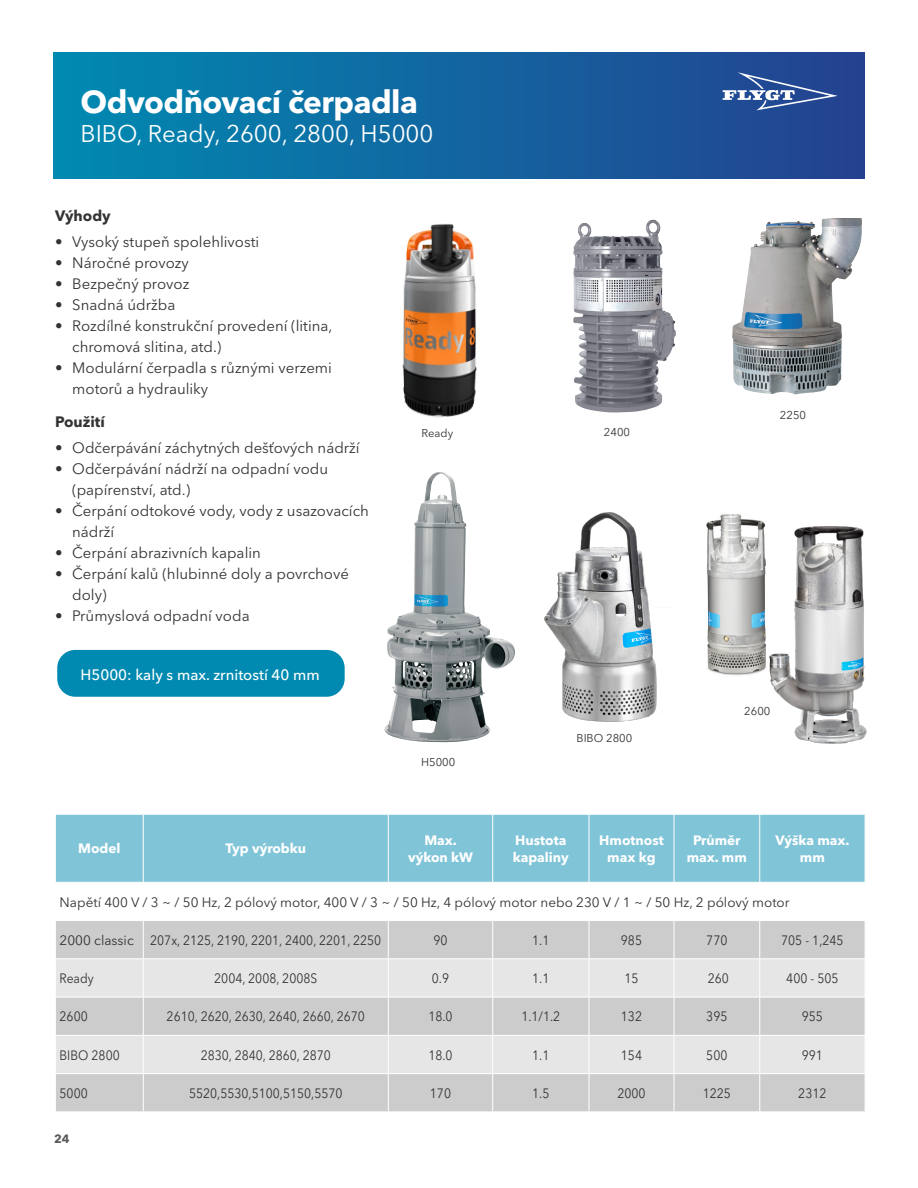
<style>
.page{position:relative;width:918px;height:1188px;background:#fff}
.page>*{position:absolute;margin:0;border:0;box-sizing:border-box;transform-origin:0 0}
.xy_main_headers_fina{font:700 31.5px "Avenir Next LT Pro";letter-spacing:-.015em;color:#fff}
.Überschrift_blau{font:24px "Avenir Next LT Pro";color:#fff}
.t1{font:15px/21px "Avenir Next LT Pro";color:#333}
.Infobox{font:500 15px "Avenir Next LT Pro";color:#fff}
.Subhead1{font:700 15px "Avenir Next LT Pro";color:#333}
.Headline_Text_grau-f{font:700 15px "Avenir Next LT Pro";color:#333}
.t2{font:13.5px "Avenir Next LT Pro";color:#333;scale:.9 1}
.t3{font:13.5px "Avenir Next LT Pro";color:#333}
.t4{font:700 13.5px/16.5px "Avenir Next LT Pro";color:#fff;text-align:center}
.t5{font:700 12px "Avenir Next LT Pro";color:#58595b}
.Bildlegende{font:11.25px "Avenir Next LT Pro";color:#333}
</style>
<div class="page">
<div style="left:54px;top:53px;width:810px;height:126px;background:linear-gradient(to right,#008ab1,#24418f)"></div>
<div style="left:56px;top:815px;width:809px;height:67px;background:#80c4d8"></div>
<div style="left:56px;top:921px;width:809px;height:191px;background:#ccc"></div>
<svg style="left:56px;top:959px;width:809px;height:114px;background:#ddd"></svg>
<hr style="left:143px;top:815px;width:1px;height:67px;background:#fff">
<hr style="left:388px;top:815px;width:1px;height:67px;background:#fff">
<hr style="left:492px;top:815px;width:1px;height:67px;background:#fff">
<hr style="left:589px;top:815px;width:1px;height:67px;background:#fff">
<hr style="left:674px;top:815px;width:1px;height:67px;background:#fff">
<hr style="left:759px;top:815px;width:1px;height:67px;background:#fff">
<hr style="left:143px;top:921px;width:1px;height:37px;background:#fff">
<hr style="left:388px;top:921px;width:1px;height:37px;background:#fff">
<hr style="left:492px;top:921px;width:1px;height:37px;background:#fff">
<hr style="left:589px;top:921px;width:1px;height:37px;background:#fff">
<hr style="left:674px;top:921px;width:1px;height:37px;background:#fff">
<hr style="left:759px;top:921px;width:1px;height:37px;background:#fff">
<hr style="left:55px;top:958px;width:88px;height:1px;background:#fff">
<hr style="left:143px;top:958px;width:245px;height:1px;background:#fff">
<hr style="left:388px;top:958px;width:105px;height:1px;background:#fff">
<hr style="left:493px;top:958px;width:96px;height:1px;background:#fff">
<hr style="left:589px;top:958px;width:85px;height:1px;background:#fff">
<hr style="left:674px;top:958px;width:86px;height:1px;background:#fff">
<hr style="left:760px;top:958px;width:105px;height:1px;background:#fff">
<hr style="left:56px;top:997px;width:87px;height:1px;background:#fff">
<hr style="left:143px;top:997px;width:245px;height:1px;background:#fff">
<hr style="left:388px;top:997px;width:105px;height:1px;background:#fff">
<hr style="left:493px;top:997px;width:96px;height:1px;background:#fff">
<hr style="left:589px;top:997px;width:85px;height:1px;background:#fff">
<hr style="left:674px;top:997px;width:86px;height:1px;background:#fff">
<hr style="left:760px;top:997px;width:105px;height:1px;background:#fff">
<hr style="left:56px;top:1035px;width:87px;height:1px;background:#fff">
<hr style="left:143px;top:1035px;width:245px;height:1px;background:#fff">
<hr style="left:388px;top:1035px;width:105px;height:1px;background:#fff">
<hr style="left:493px;top:1035px;width:96px;height:1px;background:#fff">
<hr style="left:589px;top:1035px;width:85px;height:1px;background:#fff">
<hr style="left:674px;top:1035px;width:86px;height:1px;background:#fff">
<hr style="left:760px;top:1035px;width:105px;height:1px;background:#fff">
<hr style="left:56px;top:1073px;width:87px;height:1px;background:#fff">
<hr style="left:143px;top:1073px;width:245px;height:1px;background:#fff">
<hr style="left:388px;top:1073px;width:105px;height:1px;background:#fff">
<hr style="left:493px;top:1073px;width:96px;height:1px;background:#fff">
<hr style="left:589px;top:1073px;width:85px;height:1px;background:#fff">
<hr style="left:674px;top:1073px;width:86px;height:1px;background:#fff">
<hr style="left:760px;top:1073px;width:105px;height:1px;background:#fff">
<hr style="left:143px;top:959px;width:1px;height:38px;background:#fff">
<hr style="left:388px;top:959px;width:1px;height:38px;background:#fff">
<hr style="left:492px;top:959px;width:1px;height:38px;background:#fff">
<hr style="left:589px;top:959px;width:1px;height:38px;background:#fff">
<hr style="left:674px;top:959px;width:1px;height:38px;background:#fff">
<hr style="left:759px;top:959px;width:1px;height:38px;background:#fff">
<hr style="left:143px;top:997px;width:1px;height:38px;background:#fff">
<hr style="left:388px;top:997px;width:1px;height:38px;background:#fff">
<hr style="left:492px;top:997px;width:1px;height:38px;background:#fff">
<hr style="left:589px;top:997px;width:1px;height:38px;background:#fff">
<hr style="left:674px;top:997px;width:1px;height:38px;background:#fff">
<hr style="left:759px;top:997px;width:1px;height:38px;background:#fff">
<hr style="left:143px;top:1036px;width:1px;height:37px;background:#fff">
<hr style="left:388px;top:1036px;width:1px;height:37px;background:#fff">
<hr style="left:492px;top:1036px;width:1px;height:37px;background:#fff">
<hr style="left:589px;top:1036px;width:1px;height:37px;background:#fff">
<hr style="left:674px;top:1036px;width:1px;height:37px;background:#fff">
<hr style="left:759px;top:1036px;width:1px;height:37px;background:#fff">
<hr style="left:143px;top:1074px;width:1px;height:38px;background:#fff">
<hr style="left:388px;top:1074px;width:1px;height:38px;background:#fff">
<hr style="left:492px;top:1074px;width:1px;height:38px;background:#fff">
<hr style="left:589px;top:1074px;width:1px;height:38px;background:#fff">
<hr style="left:674px;top:1074px;width:1px;height:38px;background:#fff">
<hr style="left:759px;top:1074px;width:1px;height:38px;background:#fff">
<img style="left:402px;top:224px;width:75px;height:194px">
<img style="left:573px;top:222px;width:92px;height:191px">
<img style="left:732px;top:218px;width:130px;height:177px">
<img style="left:706px;top:514px;width:47px;height:162px">
<img style="left:753px;top:519px;width:114px;height:225px">
<img style="left:544px;top:512px;width:113px;height:210px">
<img style="left:384px;top:472px;width:131px;height:271px">
<div style="left:57px;top:650px;width:288px;height:47px;background:#008ab1;border-radius:18px"></div>
<svg style="left:723px;top:72px;width:115px;height:38px;background:#4667a4"></svg>
<p class="xy_main_headers_fina" style="left:80px;top:83px;width:339px">Odvodňovací čerpadla</p>
<p class="Überschrift_blau" style="left:80px;top:119px;width:354px">BIBO, Ready, 2600, 2800, H5000</p>
<p class="Headline_Text_grau-f" style="left:55px;top:207px;width:57px">Výhody</p>
<p class="t1" style="left:55px;top:231px;width:206px">• Vysoký stupeň spolehlivosti</p>
<p class="t1" style="left:55px;top:252px;width:135px">• Náročné provozy</p>
<p class="t1" style="left:55px;top:273px;width:136px">• Bezpečný provoz</p>
<p class="t1" style="left:55px;top:294px;width:122px">• Snadná údržba</p>
<p class="t1" style="left:72px;top:315px;width:262px;text-indent:-17px">• Rozdílné konstrukční provedení (litina, chromová slitina, atd.)</p>
<p class="t1" style="left:72px;top:357px;width:261px;text-indent:-17px">• Modulární čerpadla s různými verzemi motorů a hydrauliky</p>
<p class="Subhead1" style="left:55px;top:413px;width:51px">Použití</p>
<p class="t1" style="left:55px;top:437px;width:306px">• Odčerpávání záchytných dešťových nádrží</p>
<p class="t1" style="left:72px;top:458px;width:257px;text-indent:-17px">• Odčerpávání nádrží na odpadní vodu (papírenství, atd.)</p>
<p class="t1" style="left:72px;top:500px;width:298px;text-indent:-17px">• Čerpání odtokové vody, vody z usazovacích nádrží</p>
<p class="t1" style="left:55px;top:542px;width:207px">• Čerpání abrazivních kapalin</p>
<p class="t1" style="left:72px;top:563px;width:278px;text-indent:-17px">• Čerpání kalů (hlubinné doly a povrchové doly)</p>
<p class="t1" style="left:55px;top:605px;width:196px">• Průmyslová odpadní voda</p>
<p class="Infobox" style="left:81px;top:665px;width:241px">H5000: kaly s max. zrnitostí 40 mm</p>
<p class="Bildlegende" style="left:422px;top:426px;width:33px">Ready</p>
<p class="Bildlegende" style="left:421px;top:755px;width:36px">H5000</p>
<p class="Bildlegende" style="left:604px;top:425px;width:28px">2400</p>
<p class="Bildlegende" style="left:577px;top:732px;width:57px">BIBO 2800</p>
<p class="Bildlegende" style="left:780px;top:408px;width:28px">2250</p>
<p class="Bildlegende" style="left:744px;top:705px;width:28px">2600</p>
<p class="t4" style="left:78px;top:840px;width:44px">Model</p>
<p class="t4" style="left:226px;top:840px;width:82px">Typ výrobku</p>
<p class="t4" style="left:408px;top:832px;width:67px">Max. výkon kW</p>
<p class="t4" style="left:513px;top:832px;width:58px;text-align:left">Hustota kapaliny</p>
<p class="t4" style="left:599px;top:832px;width:66px">Hmotnost max kg</p>
<p class="t4" style="left:693px;top:832px;width:49px">Průměr</p>
<p class="t4" style="left:776px;top:832px;width:76px">Výška max. mm</p>
<p class="t3" style="left:60px;top:894px;width:732px">Napětí 400 V / 3 ~ / 50 Hz, 2 pólový motor, 400 V / 3 ~ / 50 Hz, 4 pólový motor nebo 230 V / 1 ~ / 50 Hz, 2 pólový motor</p>
<p class="t3" style="left:60px;top:932px;width:76px">2000 classic</p>
<p class="t2" style="left:150px;top:932px;width:258px">207x, 2125, 2190, 2201, 2400, 2201, 2250</p>
<p class="t2" style="left:433px;top:932px;width:17px">90</p>
<p class="t2" style="left:532px;top:932px;width:21px">1.1</p>
<p class="t2" style="left:621px;top:932px;width:25px">985</p>
<p class="t2" style="left:706px;top:932px;width:25px">770</p>
<p class="t2" style="left:781px;top:932px;width:71px">705 - 1,245</p>
<p class="t2" style="left:60px;top:970px;width:39px">Ready</p>
<p class="t2" style="left:214px;top:970px;width:116px">2004, 2008, 2008S</p>
<p class="t2" style="left:432px;top:970px;width:21px">0.9</p>
<p class="t2" style="left:532px;top:970px;width:21px">1.1</p>
<p class="t2" style="left:624px;top:970px;width:17px">15</p>
<p class="t2" style="left:708px;top:970px;width:25px">260</p>
<p class="t2" style="left:786px;top:970px;width:60px">400 - 505</p>
<p class="t2" style="left:60px;top:1009px;width:33px">2600</p>
<p class="t2" style="left:167px;top:1009px;width:222px">2610, 2620, 2630, 2640, 2660, 2670</p>
<p class="t2" style="left:428px;top:1009px;width:29px">18.0</p>
<p class="t2" style="left:521px;top:1009px;width:45px">1.1/1.2</p>
<p class="t2" style="left:621px;top:1009px;width:25px">132</p>
<p class="t2" style="left:706px;top:1009px;width:25px">395</p>
<p class="t2" style="left:802px;top:1009px;width:25px">955</p>
<p class="t2" style="left:60px;top:1047px;width:68px">BIBO 2800</p>
<p class="t2" style="left:201px;top:1047px;width:146px">2830, 2840, 2860, 2870</p>
<p class="t2" style="left:428px;top:1047px;width:29px">18.0</p>
<p class="t2" style="left:532px;top:1047px;width:21px">1.1</p>
<p class="t2" style="left:621px;top:1047px;width:25px">154</p>
<p class="t2" style="left:706px;top:1047px;width:25px">500</p>
<p class="t2" style="left:802px;top:1047px;width:25px">991</p>
<p class="t2" style="left:60px;top:1085px;width:33px">5000</p>
<p class="t2" style="left:189px;top:1085px;width:172px">5520,5530,5100,5150,5570</p>
<p class="t2" style="left:430px;top:1085px;width:25px">170</p>
<p class="t2" style="left:532px;top:1085px;width:21px">1.5</p>
<p class="t2" style="left:617px;top:1085px;width:33px">2000</p>
<p class="t2" style="left:703px;top:1085px;width:33px">1225</p>
<p class="t2" style="left:798px;top:1085px;width:33px">2312</p>
<p class="t4" style="left:687px;top:849px;width:62px">max. mm</p>
<p class="t5" style="left:54px;top:1132px;width:17px">24</p>
</div>
